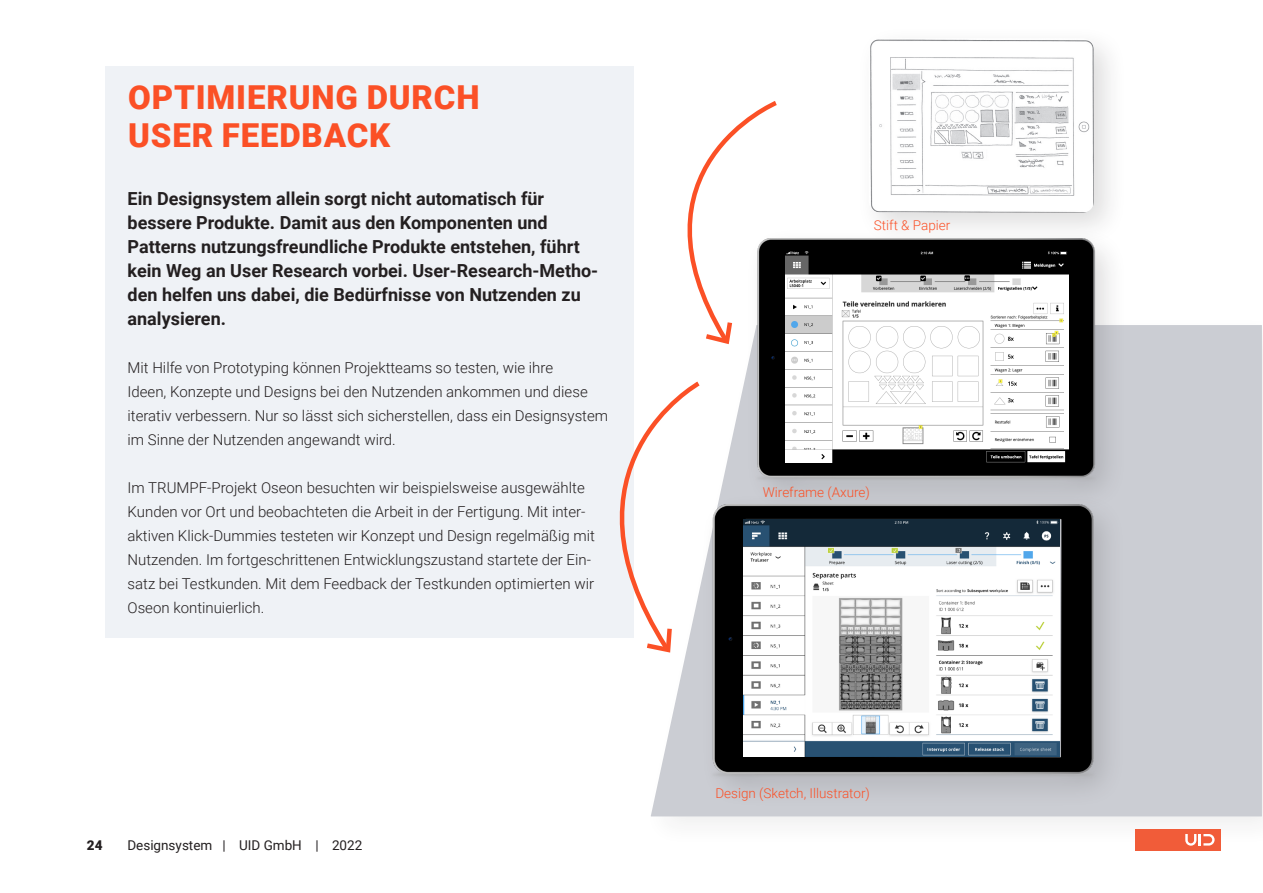
<style>
.page{position:relative;width:1263px;height:893px;background:#fff}
.page>*{position:absolute;margin:0;border:0;box-sizing:border-box;transform-origin:0 0}
.Titel_01{font:900 33px/37.5px "Roboto";letter-spacing:.025em;color:#fb5026}
.Fließtext{font:700 18px/24px "Roboto";color:#231f20}
.Fließtext-2{font:300 15px/24px "Roboto";color:#231f20}
.Bildunterschriften{font:300 13.5px "Roboto";color:#fb5026}
.t1{font:13.5px "Roboto";color:#231f20}
.t2{font:900 13.5px "Roboto";color:#231f20}
</style>
<div class="page">
<div style="left:106px;top:66px;width:528px;height:571px;background:#eff2f6"></div>
<svg style="left:651px;top:325px;width:612px;height:492px;background:#d0d2d8"></svg>
<div style="left:699px;top:492px;width:427px;height:318px;background:#231f20;opacity:.15"></div>
<img style="left:709px;top:505px;width:387px;height:274px">
<div style="left:855px;top:25px;width:273px;height:222px;background:#231f20;opacity:.15"></div>
<img style="left:869px;top:38px;width:225px;height:175px">
<div style="left:744px;top:226px;width:384px;height:287px;background:#231f20;opacity:.15"></div>
<img style="left:755px;top:239px;width:342px;height:242px">
<img style="left:786px;top:251px;width:283px;height:212px">
<img style="left:743px;top:519px;width:317px;height:238px">
<svg style="left:651px;top:101px;width:129px;height:246px"></svg>
<svg style="left:551px;top:379px;width:152px;height:276px"></svg>
<div style="left:1135px;top:829px;width:85px;height:21px;background:#f15c39"></div>
<svg style="left:1185px;top:834px;width:29px;height:12px"></svg>
<p class="Titel_01" style="left:128px;top:77px;width:353px">OPTIMIERUNG DURCH<br>USER FEEDBACK</p>
<p class="Fließtext" style="left:128px;top:186px;width:472px">Ein Designsystem allein sorgt nicht automatisch für bessere Produkte. Damit aus den Komponenten und Patterns nutzungsfreundliche Produkte entstehen, führt kein Weg an User Research vorbei. User-Research-Metho&shy;den helfen uns dabei, die Bedürfnisse von Nutzenden zu analysieren.</p>
<p class="Fließtext-2" style="left:128px;top:355px;width:482px">Mit Hilfe von Prototyping können Projektteams so testen, wie ihre<br>Ideen, Konzepte und Designs bei den Nutzenden ankommen und diese iterativ verbessern. Nur so lässt sich sicherstellen, dass ein Designsystem im Sinne der Nutzenden angewandt wird.</p>
<p class="Fließtext-2" style="left:128px;top:475px;width:469px">Im TRUMPF-Projekt Oseon besuchten wir beispielsweise ausgewählte Kunden vor Ort und beobachteten die Arbeit in der Fertigung. Mit inter&shy;aktiven Klick-Dummies testeten wir Konzept und Design regelmäßig mit Nutzenden. Im fortgeschrittenen Entwicklungszustand startete der Ein&shy;satz bei Testkunden. Mit dem Feedback der Testkunden optimierten wir Oseon kontinuierlich.</p>
<p class="t2" style="left:87px;top:836px;width:17px">24</p>
<p class="t1" style="left:127px;top:836px;width:236px">Designsystem | UID GmbH | 2022</p>
<p class="Bildunterschriften" style="left:874px;top:216px;width:78px">Stift &amp; Papier</p>
<p class="Bildunterschriften" style="left:763px;top:482px;width:109px">Wireframe (Axure)</p>
<p class="Bildunterschriften" style="left:715px;top:784px;width:156px">Design (Sketch, Illustrator)</p>
</div>
